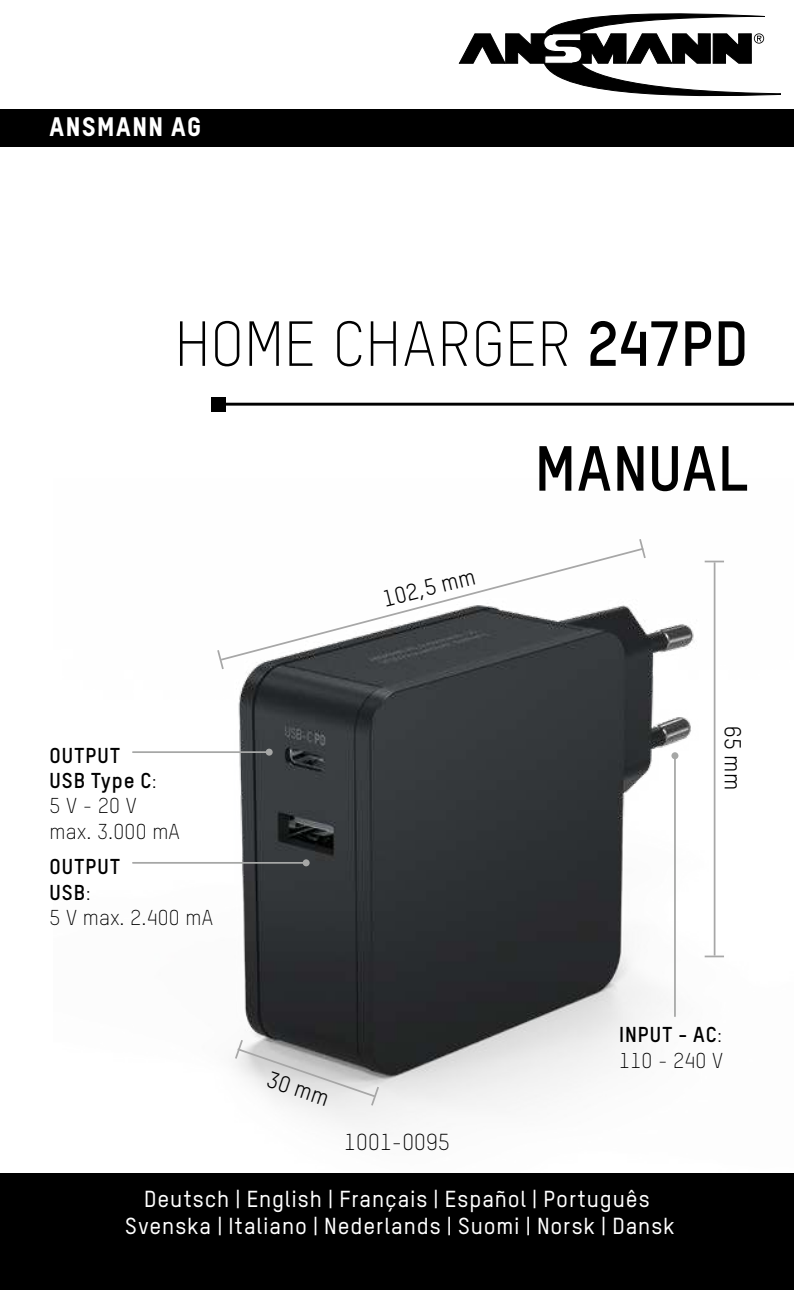
<style>
.page{position:relative;width:794px;height:1290px;background:#fff}
.page>*{position:absolute;margin:0;border:0;box-sizing:border-box;transform-origin:0 0}
.t1{font:300 62.3px/125px "TSTARPRO";letter-spacing:.01em;color:#000;text-align:right}
.t2{font:800 26.25px "TSTARPRO";letter-spacing:.055em;color:#fff}
.t3{font:500 22.75px/27.3px "TSTARPRO";letter-spacing:.04em;color:#fff;text-align:center}
.t4{font:22.75px "TSTARPRO";color:#000}
.t5{font:300 22.75px "TSTARPRO";letter-spacing:.01em;color:#000}
.t6{font:300 21px/25.6px "TSTARPRO";letter-spacing:.01em;color:#000}
.s1{font-weight:700}
</style>
<div class="page">
<img style="left:53px;top:560px;width:741px;height:614px">
<div style="left:0;top:109px;width:794px;height:37px;background:#000"></div>
<div style="left:0;top:1174px;width:794px;height:116px;background:#000"></div>
<svg style="left:459px;top:13px;width:321px;height:83px"></svg>
<div style="left:211px;top:397px;width:15px;height:14px;background:#000"></div>
<hr style="left:221px;top:403px;width:573px;height:3px;background:#000">
<hr style="left:713px;top:562px;width:2px;height:393px;background:#a7a7a7">
<svg style="left:704px;top:561px;width:20px;height:1px"></svg>
<hr style="left:704px;top:955px;width:20px;height:2px;background:#a7a7a7">
<svg style="left:219px;top:549px;width:426px;height:113px"></svg>
<svg style="left:638px;top:539px;width:8px;height:21px"></svg>
<svg style="left:216px;top:648px;width:9px;height:23px"></svg>
<svg style="left:233px;top:1038px;width:147px;height:69px"></svg>
<hr style="left:674px;top:756px;width:2px;height:260px;background:#a6a7a6">
<div style="left:671px;top:752px;width:7px;height:7px;background:#a6a7a6;border-radius:50%"></div>
<hr style="left:133px;top:751px;width:136px;height:2px;background:#a6a7a6">
<div style="left:266px;top:748px;width:7px;height:7px;background:#a6a7a6;border-radius:50%"></div>
<hr style="left:133px;top:862px;width:173px;height:2px;background:#a6a7a6">
<div style="left:303px;top:859px;width:7px;height:7px;background:#a6a7a6;border-radius:50%"></div>
<p class="t2" style="left:50px;top:116px;width:153px">ANSMANN AG</p>
<h1 class="t1" style="left:175px;top:281px;width:575px">HOME CHARGER <span class="s1">247PD<br>MANUAL</span></h1>
<p class="t6" style="left:50px;top:742px;width:132px"><span class="s1">OUTPUT<br>USB Type C</span>:<br>5 V - 20 V max. 3.000 mA</p>
<p class="t6" style="left:50px;top:854px;width:165px"><span class="s1">OUTPUT<br>USB</span>:<br>5 V max. 2.400 mA</p>
<p class="t4" style="left:381px;top:590px;width:96px;rotate:-14deg">102,5 mm</p>
<p class="t4" style="left:271px;top:1069px;width:65px;rotate:19deg">30 mm</p>
<p class="t5" style="left:344px;top:1128px;width:107px">1001-0095</p>
<p class="t4" style="left:742px;top:726px;width:65px;rotate:90deg">65 mm</p>
<p class="t6" style="left:619px;top:1022px;width:105px"><span class="s1">INPUT - AC</span>:<br>110 - 240 V</p>
<p class="t3" style="left:125px;top:1187px;width:551px">Deutsch | English | Français | Español | Português<br>Svenska | Italiano | Nederlands | Suomi | Norsk | Dansk</p>
</div>
